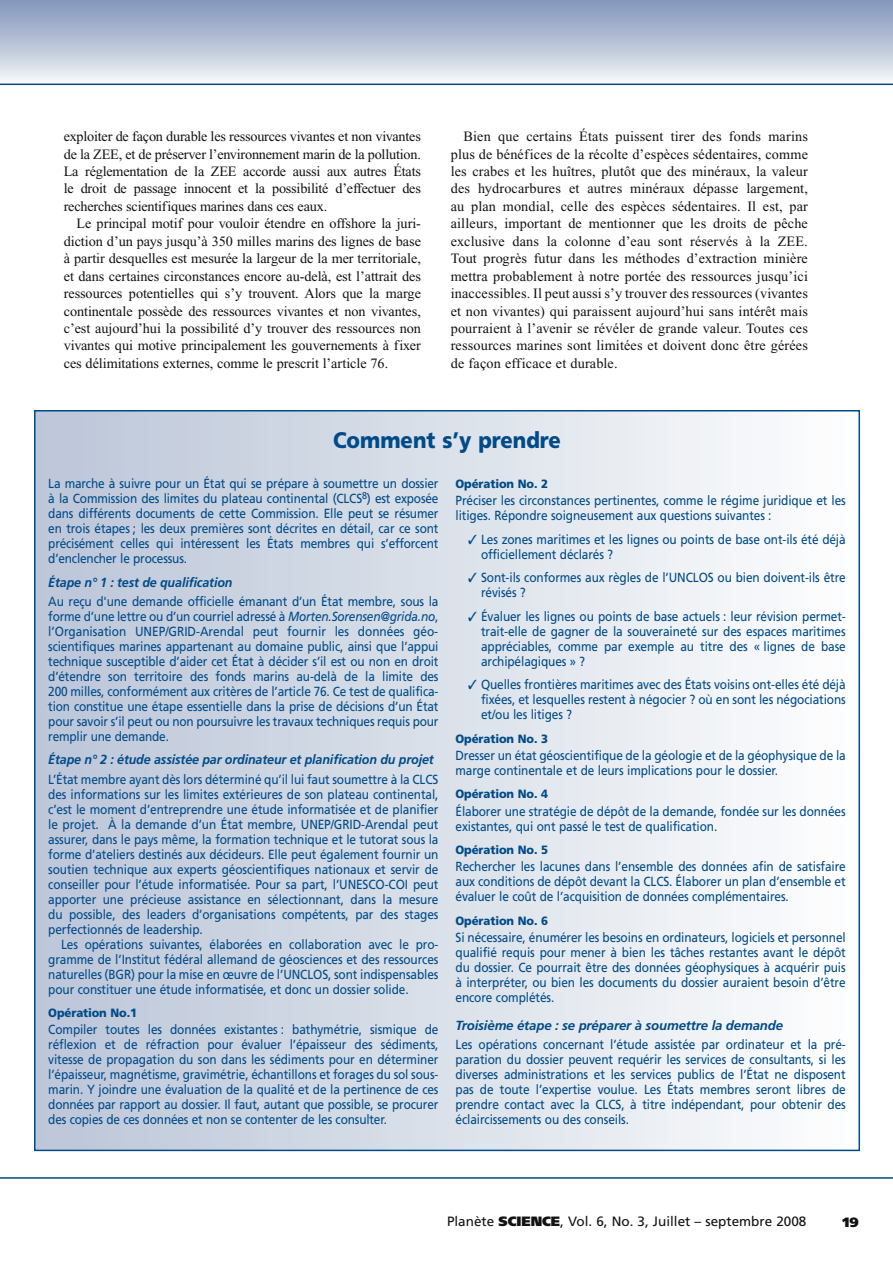
<style>
.page{position:relative;width:893px;height:1263px;background:#fff}
.page>*{position:absolute;margin:0;border:0;box-sizing:border-box;transform-origin:0 0}
.t1{font:900 22.5px "Frutiger";color:#004b88;scale:.9 1}
.t2{font:14.25px/17.4px "Times New Roman";letter-spacing:-.005em;color:#121212;text-align:justify}
.t3{font:13.5px "Frutiger";color:#121212}
.t4{font:900 13.5px "Frutiger";color:#121212}
.t5{font:13.2px/15px "Frutiger";letter-spacing:-.01em;color:#004b88;text-align:justify;scale:.9 1}
.t6{font:italic 700 13.2px "Frutiger";letter-spacing:-.01em;color:#004b88;scale:.95 1}
.t7{font:italic 700 13.2px "Frutiger";letter-spacing:-.01em;color:#004b88}
.t8{font:900 12px "Frutiger";letter-spacing:-.01em;color:#004b88;scale:.95 1}
.s1{font-style:italic}
.s2{font-weight:900}
</style>
<div class="page">
<div style="left:0;top:0;width:893px;height:84px;background:linear-gradient(to bottom,#8093ba,#f3f5f7)"></div>
<hr style="left:0;top:84px;width:893px;height:1px;background:#004b88">
<hr style="left:0;top:1177px;width:893px;height:2px;background:#004b88">
<div style="left:35px;top:411px;width:824px;height:739px;background:linear-gradient(to right,#bbc5d8,#fdfefd)"></div>
<p class="t2" style="left:64px;top:128px;width:359px">exploiter de façon durable les ressources vivantes et non vivantes de la ZEE, et de préserver l’environnement marin de la pollution.<br>La réglementation de la ZEE accorde aussi aux autres États le droit de passage innocent et la possibilité d’effectuer des recherches scientifiques marines dans ces eaux.</p>
<p class="t2" style="left:64px;top:215px;width:359px;text-indent:13px">Le principal motif pour vouloir étendre en offshore la juri&shy;diction d’un pays jusqu’à 350 milles marins des lignes de base à partir desquelles est mesurée la largeur de la mer territoriale, et dans certaines circonstances encore au-delà, est l’attrait des ressources potentielles qui s’y trouvent. Alors que la marge continentale possède des ressources vivantes et non vivantes, c’est aujourd’hui la possibilité d’y trouver des ressources non vivantes qui motive principalement les gouvernements à fixer ces délimitations externes, comme le prescrit l’article 76.</p>
<p class="t2" style="left:451px;top:128px;width:359px;text-indent:13px">Bien que certains États puissent tirer des fonds marins plus de bénéfices de la récolte d’espèces sédentaires, comme les crabes et les huîtres, plutôt que des minéraux, la valeur des hydrocarbures et autres minéraux dépasse largement, au plan mondial, celle des espèces sédentaires. Il est, par ailleurs, important de mentionner que les droits de pêche exclusive dans la colonne d’eau sont réservés à la ZEE.<br>Tout progrès futur dans les méthodes d’extraction minière mettra probablement à notre portée des ressources jusqu’ici inaccessibles. Il peut aussi s’y trouver des ressources (vivantes et non vivantes) qui paraissent aujourd’hui sans intérêt mais pourraient à l’avenir se révéler de grande valeur. Toutes ces ressources marines sont limitées et doivent donc être gérées de façon efficace et durable.</p>
<h1 class="t1" style="left:333px;top:426px;width:255px">Comment s’y prendre</h1>
<p class="t5" style="left:48px;top:476px;width:435px">La marche à suivre pour un État qui se prépare à soumettre un dossier à la Commission des limites du plateau continental (CLCS<sup>8</sup>) est exposée dans différents documents de cette Commission. Elle peut se résumer en trois étapes ; les deux premières sont décrites en détail, car ce sont précisément celles qui intéressent les États membres qui s’efforcent d’enclencher le processus.</p>
<p class="t6" style="left:48px;top:574px;width:195px">Étape n° 1 : test de qualification</p>
<p class="t5" style="left:48px;top:594px;width:435px">Au reçu d'une demande officielle émanant d’un État membre, sous la forme d’une lettre ou d’un courriel adressé à <span class="s1">Morten.Sorensen@grida.no</span>, l’Organisation UNEP/GRID-Arendal peut fournir les données géo&shy;scientifiques marines appartenant au domaine public, ainsi que l’appui technique susceptible d’aider cet État à décider s’il est ou non en droit d’étendre son territoire des fonds marins au-delà de la limite des 200 milles, conformément aux critères de l’article 76. Ce test de qualifica&shy;tion constitue une étape essentielle dans la prise de décisions d’un État pour savoir s’il peut ou non poursuivre les travaux techniques requis pour remplir une demande.</p>
<p class="t6" style="left:48px;top:752px;width:407px">Étape n° 2 : étude assistée par ordinateur et planification du projet</p>
<p class="t5" style="left:48px;top:771px;width:435px">L’État membre ayant dès lors déterminé qu’il lui faut soumettre à la CLCS des informations sur les limites extérieures de son plateau continental, c’est le moment d’entreprendre une étude informatisée et de planifier le projet. À la demande d’un État membre, UNEP/GRID-Arendal peut assurer, dans le pays même, la formation technique et le tutorat sous la forme d’ateliers destinés aux décideurs. Elle peut également fournir un soutien technique aux experts géoscientifiques nationaux et servir de conseiller pour l’étude informatisée. Pour sa part, l’UNESCO-COI peut apporter une précieuse assistance en sélectionnant, dans la mesure du possible, des leaders d’organisations compétents, par des stages perfectionnés de leadership.</p>
<p class="t5" style="left:48px;top:936px;width:435px;text-indent:13px">Les opérations suivantes, élaborées en collaboration avec le pro&shy;gramme de l’Institut fédéral allemand de géosciences et des ressources naturelles (BGR) pour la mise en œuvre de l’UNCLOS, sont indispensables pour constituer une étude informatisée, et donc un dossier solide.</p>
<p class="t8" style="left:48px;top:1006px;width:95px">Opération No.1</p>
<p class="t5" style="left:48px;top:1022px;width:435px">Compiler toutes les données existantes : bathymétrie, sismique de réflexion et de réfraction pour évaluer l’épaisseur des sédiments, vitesse de propagation du son dans les sédiments pour en déterminer l’épaisseur, magnétisme, gravimétrie, échantillons et forages du sol sous&shy;marin. Y joindre une évaluation de la qualité et de la pertinence de ces données par rapport au dossier. Il faut, autant que possible, se procurer des copies de ces données et non se contenter de les consulter.</p>
<p class="t8" style="left:455px;top:477px;width:99px">Opération No. 2</p>
<p class="t5" style="left:455px;top:493px;width:435px">Préciser les circonstances pertinentes, comme le régime juridique et les litiges. Répondre soigneusement aux questions suivantes :</p>
<p class="t5" style="left:481px;top:531px;width:407px;text-indent:-13px">✓ Les zones maritimes et les lignes ou points de base ont-ils été déjà officiellement déclarés ?</p>
<p class="t5" style="left:481px;top:570px;width:407px;text-indent:-13px">✓ Sont-ils conformes aux règles de l’UNCLOS ou bien doivent-ils être révisés ?</p>
<p class="t5" style="left:481px;top:609px;width:407px;text-indent:-13px">✓ Évaluer les lignes ou points de base actuels : leur révision permet&shy;trait-elle de gagner de la souveraineté sur des espaces maritimes appréciables, comme par exemple au titre des « lignes de base archipélagiques » ?</p>
<p class="t5" style="left:481px;top:677px;width:407px;text-indent:-13px">✓ Quelles frontières maritimes avec des États voisins ont-elles été déjà fixées, et lesquelles restent à négocier ? où en sont les négociations et/ou les litiges ?</p>
<p class="t8" style="left:455px;top:731px;width:99px">Opération No. 3</p>
<p class="t5" style="left:455px;top:748px;width:435px">Dresser un état géoscientifique de la géologie et de la géophysique de la marge continentale et de leurs implications pour le dossier.</p>
<p class="t8" style="left:455px;top:787px;width:99px">Opération No. 4</p>
<p class="t5" style="left:455px;top:803px;width:435px">Élaborer une stratégie de dépôt de la demande, fondée sur les données existantes, qui ont passé le test de qualification.</p>
<p class="t8" style="left:455px;top:843px;width:99px">Opération No. 5</p>
<p class="t5" style="left:455px;top:859px;width:435px">Rechercher les lacunes dans l’ensemble des données afin de satisfaire aux conditions de dépôt devant la CLCS. Élaborer un plan d’ensemble et évaluer le coût de l’acquisition de données complémentaires.</p>
<p class="t8" style="left:455px;top:913px;width:99px">Opération No. 6</p>
<p class="t5" style="left:455px;top:930px;width:435px">Si nécessaire, énumérer les besoins en ordinateurs, logiciels et personnel qualifié requis pour mener à bien les tâches restantes avant le dépôt du dossier. Ce pourrait être des données géophysiques à acquérir puis à interpréter, ou bien les documents du dossier auraient besoin d’être encore complétés.</p>
<p class="t7" style="left:455px;top:1017px;width:329px">Troisième étape : se préparer à soumettre la demande</p>
<p class="t5" style="left:455px;top:1037px;width:435px">Les opérations concernant l’étude assistée par ordinateur et la pré&shy;paration du dossier peuvent requérir les services de consultants, si les diverses administrations et les services publics de l’État ne disposent pas de toute l’expertise voulue. Les États membres seront libres de prendre contact avec la CLCS, à titre indépendant, pour obtenir des éclaircissements ou des conseils.</p>
<p class="t3" style="left:447px;top:1213px;width:361px">Planète <span class="s2">SCIENCE</span>, Vol. 6, No. 3, Juillet – septembre 2008</p>
<p class="t4" style="left:842px;top:1214px;width:17px">19</p>
</div>
